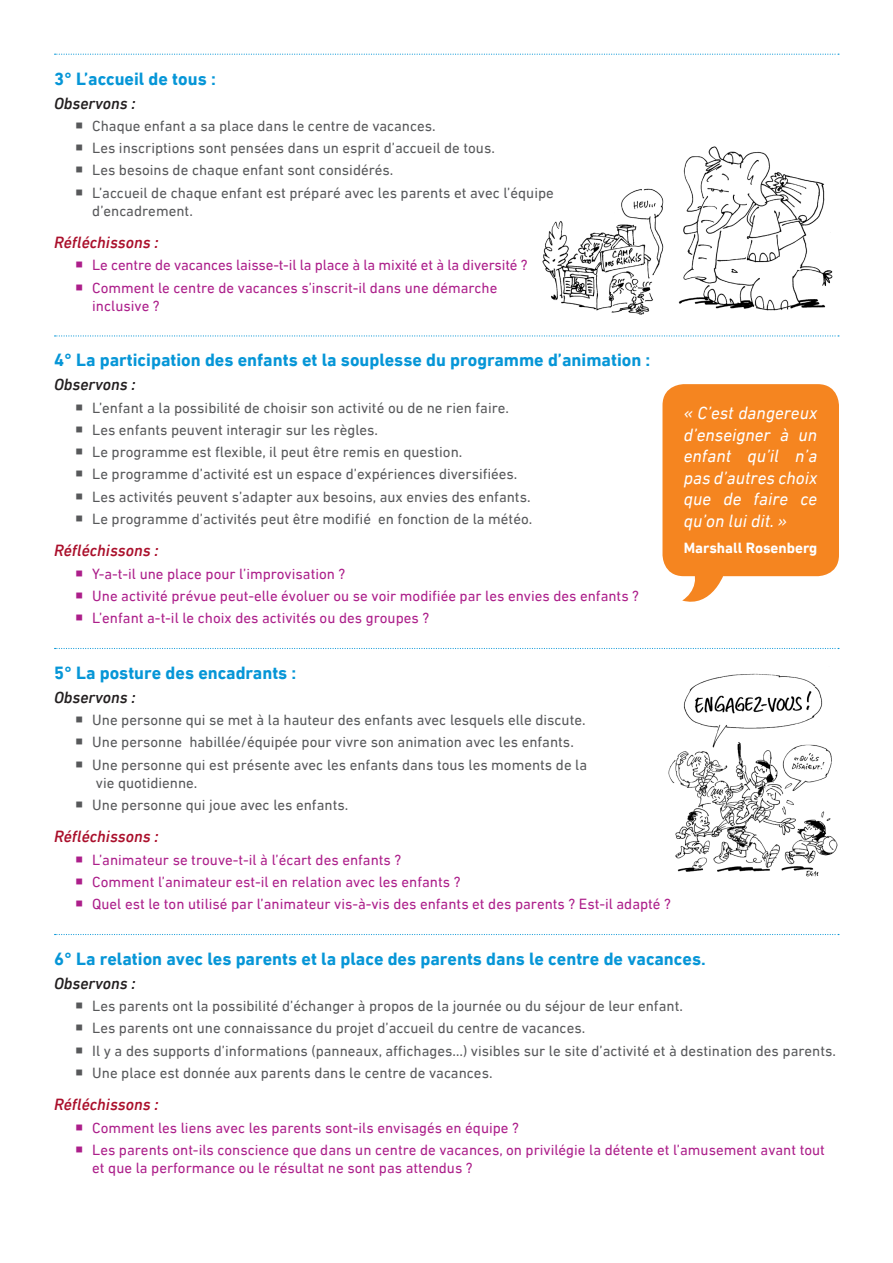
<style>
.page{position:relative;width:893px;height:1263px;background:#fff}
.page>*{position:absolute;margin:0;border:0;box-sizing:border-box;transform-origin:0 0}
.texte_gras{font:700 18px "DIN Next LT Pro";color:#0696d7}
.texte{font:italic 18px/21.6px "DIN Next LT Pro";color:#fff;text-align:justify}
.Sous-titre_réfléchis{font:italic 500 16.5px "DIN Next LT Pro";color:#aa0f2b}
.italic{font:italic 500 16.5px "DIN Next LT Pro";color:#231f20}
.t1{font:15px/18px "DIN Next LT Pro";color:#57585a}
.t2{font:15px/18px "DIN Next LT Pro";color:#ac1e8a}
.texte-2{font:700 15px "DIN Next LT Pro";color:#fff}
</style>
<div class="page">
<svg style="left:55px;top:54px;width:784px;height:1px"></svg>
<svg style="left:55px;top:335px;width:784px;height:1px"></svg>
<svg style="left:55px;top:648px;width:784px;height:1px"></svg>
<svg style="left:55px;top:934px;width:784px;height:1px"></svg>
<img style="left:542px;top:146px;width:291px;height:169px">
<img style="left:668px;top:673px;width:170px;height:204px">
<div style="left:662px;top:384px;width:177px;height:192px;background:#f58520;border-radius:21px"></div>
<svg style="left:682px;top:576px;width:46px;height:26px"></svg>
<p class="texte_gras" style="left:54px;top:68px;width:163px">3° L’accueil de tous :</p>
<p class="italic" style="left:54px;top:93px;width:83px">Observons :</p>
<p class="t1" style="left:75px;top:117px;width:362px">○ Chaque enfant a sa place dans le centre de vacances.</p>
<p class="t1" style="left:75px;top:139px;width:421px">○ Les inscriptions sont pensées dans un esprit d’accueil de tous.</p>
<p class="t1" style="left:75px;top:161px;width:320px">○ Les besoins de chaque enfant sont considérés.</p>
<p class="t1" style="left:92px;top:183px;width:463px;text-indent:-17px">○ L’accueil de chaque enfant est préparé avec les parents et avec l’équipe d’encadrement.</p>
<p class="Sous-titre_réfléchis" style="left:54px;top:233px;width:106px">Réfléchissons :</p>
<p class="t2" style="left:75px;top:256px;width:454px">○ Le centre de vacances laisse-t-il la place à la mixité et à la diversité ?</p>
<p class="t2" style="left:92px;top:278px;width:407px;text-indent:-17px">○ Comment le centre de vacances s’inscrit-il dans une démarche inclusive ?</p>
<p class="texte_gras" style="left:54px;top:350px;width:598px">4° La participation des enfants et la souplesse du programme d’animation :</p>
<p class="italic" style="left:54px;top:375px;width:83px">Observons :</p>
<p class="t1" style="left:75px;top:398px;width:435px">○ L’enfant a la possibilité de choisir son activité ou de ne rien faire.</p>
<p class="t1" style="left:75px;top:421px;width:304px">○ Les enfants peuvent interagir sur les règles.</p>
<p class="t1" style="left:75px;top:443px;width:389px">○ Le programme est flexible, il peut être remis en question.</p>
<p class="t1" style="left:75px;top:465px;width:444px">○ Le programme d’activité est un espace d’expériences diversifiées.</p>
<p class="t1" style="left:75px;top:487px;width:457px">○ Les activités peuvent s’adapter aux besoins, aux envies des enfants.</p>
<p class="t1" style="left:75px;top:510px;width:459px">○ Le programme d’activités peut être modifié en fonction de la météo.</p>
<p class="Sous-titre_réfléchis" style="left:54px;top:541px;width:106px">Réfléchissons :</p>
<p class="t2" style="left:75px;top:564px;width:272px">○ Y-a-t-il une place pour l’improvisation ?</p>
<p class="t2" style="left:75px;top:587px;width:565px">○ Une activité prévue peut-elle évoluer ou se voir modifiée par les envies des enfants ?</p>
<p class="t2" style="left:75px;top:609px;width:355px">○ L’enfant a-t-il le choix des activités ou des groupes ?</p>
<p class="texte" style="left:684px;top:402px;width:135px">« C’est dangereux d’enseigner à un enfant qu’il n’a pas d’autres choix que de faire ce qu’on lui dit. »</p>
<p class="texte-2" style="left:684px;top:539px;width:135px">Marshall Rosenberg</p>
<p class="texte_gras" style="left:54px;top:662px;width:244px">5° La posture des encadrants :</p>
<p class="italic" style="left:54px;top:688px;width:83px">Observons :</p>
<p class="t1" style="left:75px;top:711px;width:512px">○ Une personne qui se met à la hauteur des enfants avec lesquels elle discute.</p>
<p class="t1" style="left:75px;top:733px;width:500px">○ Une personne habillée/équipée pour vivre son animation avec les enfants.</p>
<p class="t1" style="left:96px;top:755px;width:493px;text-indent:-21px">○ Une personne qui est présente avec les enfants dans tous les moments de la vie quotidienne.</p>
<p class="t1" style="left:75px;top:796px;width:275px">○ Une personne qui joue avec les enfants.</p>
<p class="Sous-titre_réfléchis" style="left:54px;top:827px;width:106px">Réfléchissons :</p>
<p class="t2" style="left:75px;top:850px;width:328px">○ L’animateur se trouve-t-il à l’écart des enfants ?</p>
<p class="t2" style="left:75px;top:873px;width:387px">○ Comment l’animateur est-il en relation avec les enfants ?</p>
<p class="t2" style="left:75px;top:895px;width:597px">○ Quel est le ton utilisé par l’animateur vis-à-vis des enfants et des parents ? Est-il adapté ?</p>
<p class="texte_gras" style="left:54px;top:948px;width:653px">6° La relation avec les parents et la place des parents dans le centre de vacances.</p>
<p class="italic" style="left:54px;top:974px;width:83px">Observons :</p>
<p class="t1" style="left:75px;top:997px;width:609px">○ Les parents ont la possibilité d’échanger à propos de la journée ou du séjour de leur enfant.</p>
<p class="t1" style="left:75px;top:1019px;width:511px">○ Les parents ont une connaissance du projet d’accueil du centre de vacances.</p>
<p class="t1" style="left:75px;top:1041px;width:762px">○ Il y a des supports d’informations (panneaux, affichages…) visibles sur le site d’activité et à destination des parents.</p>
<p class="t1" style="left:75px;top:1064px;width:419px">○ Une place est donnée aux parents dans le centre de vacances.</p>
<p class="Sous-titre_réfléchis" style="left:54px;top:1095px;width:106px">Réfléchissons :</p>
<p class="t2" style="left:75px;top:1118px;width:445px">○ Comment les liens avec les parents sont-ils envisagés en équipe ?</p>
<p class="t2" style="left:92px;top:1141px;width:734px;text-indent:-17px">○ Les parents ont-ils conscience que dans un centre de vacances, on privilégie la détente et l’amusement avant tout et que la performance ou le résultat ne sont pas attendus ?</p>
</div>
